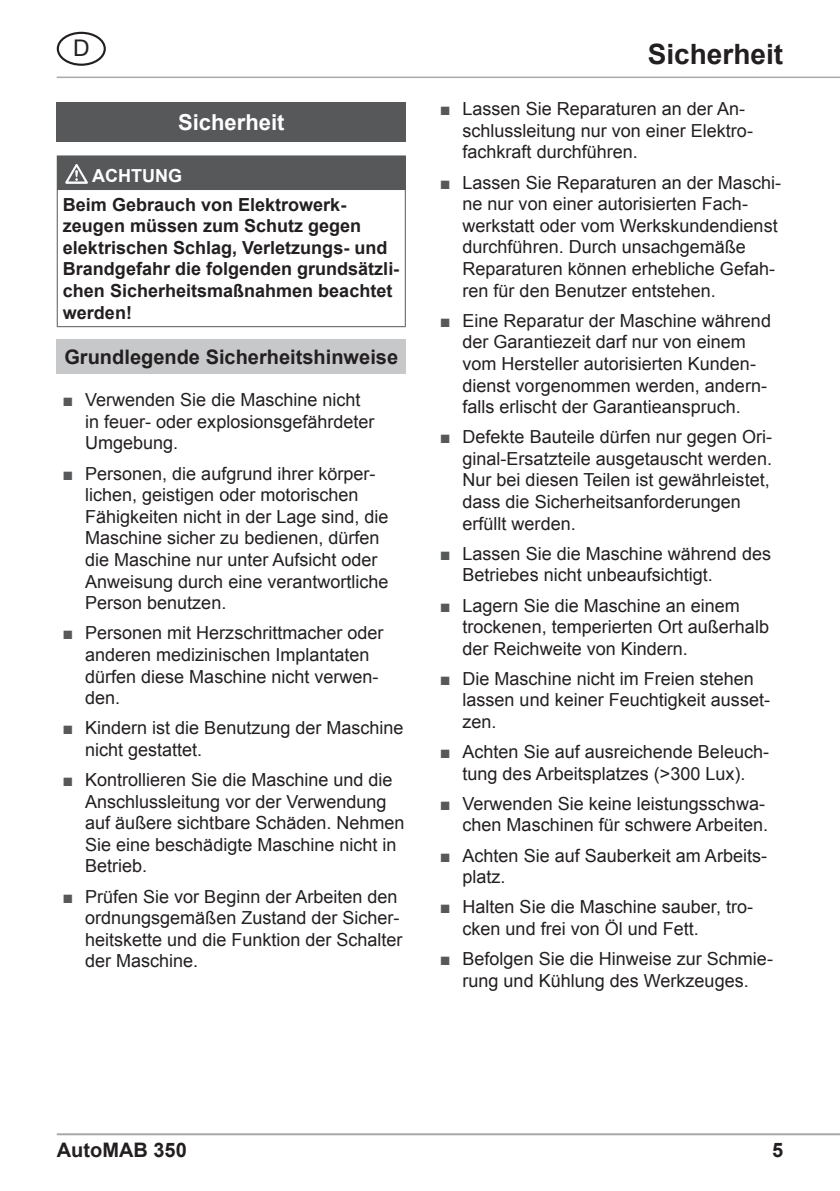
<style>
.page{position:relative;width:840px;height:1191px;background:#fff}
.page>*{position:absolute;margin:0;border:0;box-sizing:border-box;transform-origin:0 0}
.Kopfzeilentext{font:700 28px "Arial";color:#231f20}
.t1{font:23px "Helvetica Neue";color:#231f20}
.Kapitel_1{font:700 22px "Arial";color:#fff}
.Kapitel_2{font:700 20px "Arial";color:#231f20}
.t2{font:18px/21.6px "Arial";color:#231f20}
.WH_Quelle{font:700 18px/21.6px "Arial";color:#231f20}
.WH_Gefahr{font:700 18px "Arial";color:#fff}
.s1{color:#57585a}
</style>
<div class="page">
<hr style="left:57px;top:1133px;width:782px;height:2px;background:#a8a9ad">
<hr style="left:57px;top:77px;width:782px;height:1px;background:#a8a9ad">
<div style="left:57px;top:32px;width:49px;height:34px;border:2px solid #231f20;border-radius:50%"></div>
<div style="left:57px;top:102px;width:348px;height:40px;background:#57585a"></div>
<div style="left:57px;top:156px;width:348px;height:33px;background:#57585a"></div>
<hr style="left:57px;top:190px;width:1px;height:136px;background:#57585a">
<hr style="left:404px;top:190px;width:1px;height:136px;background:#57585a">
<hr style="left:57px;top:326px;width:348px;height:1px;background:#57585a">
<hr style="left:57px;top:155px;width:348px;height:1px;background:#57585a">
<hr style="left:57px;top:189px;width:348px;height:1px;background:#57585a">
<svg style="left:65px;top:164px;width:23px;height:20px"></svg>
<div style="left:57px;top:339px;width:348px;height:34px;background:#c7c8ca"></div>
<p class="t1" style="left:73px;top:34px;width:18px">D</p>
<p class="Kapitel_1" style="left:178px;top:108px;width:108px">Sicherheit</p>
<p class="WH_Gefahr" style="left:92px;top:163px;width:91px">ACHTUNG</p>
<p class="WH_Quelle" style="left:63px;top:194px;width:338px">Beim Gebrauch von Elektrowerk&shy;zeugen müssen zum Schutz gegen elektrischen Schlag, Verletzungs- und<br>Brandgefahr die folgenden grundsätzli&shy;chen Sicherheitsmaßnahmen beachtet werden!</p>
<p class="Kapitel_2" style="left:64px;top:343px;width:335px">Grundlegende Sicherheitshinweise</p>
<p class="t2" style="left:85px;top:389px;width:291px;text-indent:-23px"><span class="s1">■</span> Verwenden Sie die Maschine nicht in feuer- oder explosionsgefährdeter<br>Umgebung.</p>
<p class="t2" style="left:85px;top:462px;width:305px;text-indent:-23px"><span class="s1">■</span> Personen, die aufgrund ihrer körper&shy;lichen, geistigen oder motorischen Fähigkeiten nicht in der Lage sind, die Maschine sicher zu bedienen, dürfen die Maschine nur unter Aufsicht oder Anweisung durch eine verantwortliche Person benutzen.</p>
<p class="t2" style="left:85px;top:622px;width:300px;text-indent:-23px"><span class="s1">■</span> Personen mit Herzschrittmacher oder anderen medizinischen Implantaten dürfen diese Maschine nicht verwen&shy;den.</p>
<p class="t2" style="left:85px;top:717px;width:320px;text-indent:-23px"><span class="s1">■</span> Kindern ist die Benutzung der Maschine nicht gestattet.</p>
<p class="t2" style="left:85px;top:769px;width:321px;text-indent:-23px"><span class="s1">■</span> Kontrollieren Sie die Maschine und die<br>Anschlussleitung vor der Verwendung auf äußere sichtbare Schäden. Nehmen<br>Sie eine beschädigte Maschine nicht in<br>Betrieb.</p>
<p class="t2" style="left:85px;top:885px;width:319px;text-indent:-23px"><span class="s1">■</span> Prüfen Sie vor Beginn der Arbeiten den ordnungsgemäßen Zustand der Sicher&shy;heitskette und die Funktion der Schalter der Maschine.</p>
<p class="Kopfzeilentext" style="left:647px;top:35px;width:137px">Sicherheit</p>
<p class="t2" style="left:462px;top:98px;width:292px;text-indent:-23px"><span class="s1">■</span> Lassen Sie Reparaturen an der An&shy;schlussleitung nur von einer Elektro&shy;fachkraft durchführen.</p>
<p class="t2" style="left:462px;top:172px;width:320px;text-indent:-23px"><span class="s1">■</span> Lassen Sie Reparaturen an der Maschi&shy;ne nur von einer autorisierten Fach&shy;werkstatt oder vom Werkskundendienst durchführen. Durch unsachgemäße Reparaturen können erhebliche Gefah&shy;ren für den Benutzer entstehen.</p>
<p class="t2" style="left:462px;top:310px;width:310px;text-indent:-23px"><span class="s1">■</span> Eine Reparatur der Maschine während der Garantiezeit darf nur von einem vom Hersteller autorisierten Kunden&shy;dienst vorgenommen werden, andern&shy;falls erlischt der Garantieanspruch.</p>
<p class="t2" style="left:462px;top:426px;width:311px;text-indent:-23px"><span class="s1">■</span> Defekte Bauteile dürfen nur gegen Ori&shy;ginal-Ersatzteile ausgetauscht werden.<br>Nur bei diesen Teilen ist gewährleistet, dass die Sicherheitsanforderungen erfüllt werden.</p>
<p class="t2" style="left:462px;top:543px;width:310px;text-indent:-23px"><span class="s1">■</span> Lassen Sie die Maschine während des<br>Betriebes nicht unbeaufsichtigt.</p>
<p class="t2" style="left:462px;top:594px;width:308px;text-indent:-23px"><span class="s1">■</span> Lagern Sie die Maschine an einem trockenen, temperierten Ort außerhalb der Reichweite von Kindern.</p>
<p class="t2" style="left:462px;top:668px;width:309px;text-indent:-23px"><span class="s1">■</span> Die Maschine nicht im Freien stehen lassen und keiner Feuchtigkeit ausset&shy;zen.</p>
<p class="t2" style="left:439px;top:741px;width:330px;text-align:center"><span class="s1">■</span> Achten Sie auf ausreichende Beleuch&shy;tung des Arbeitsplatzes (&gt;300 Lux).</p>
<p class="t2" style="left:439px;top:793px;width:329px;text-align:right"><span class="s1">■</span> Verwenden Sie keine leistungsschwa&shy;chen Maschinen für schwere Arbeiten.</p>
<p class="t2" style="left:462px;top:844px;width:306px;text-indent:-23px"><span class="s1">■</span> Achten Sie auf Sauberkeit am Arbeits&shy;platz.</p>
<p class="t2" style="left:462px;top:896px;width:292px;text-indent:-23px"><span class="s1">■</span> Halten Sie die Maschine sauber, tro&shy;cken und frei von Öl und Fett.</p>
<p class="t2" style="left:439px;top:948px;width:334px;text-align:center"><span class="s1">■</span> Befolgen Sie die Hinweise zur Schmie&shy;rung und Kühlung des Werkzeuges.</p>
<p class="Kapitel_2" style="left:57px;top:1137px;width:132px">AutoMAB 350</p>
<p class="Kapitel_2" style="left:771px;top:1137px;width:13px">5</p>
</div>
